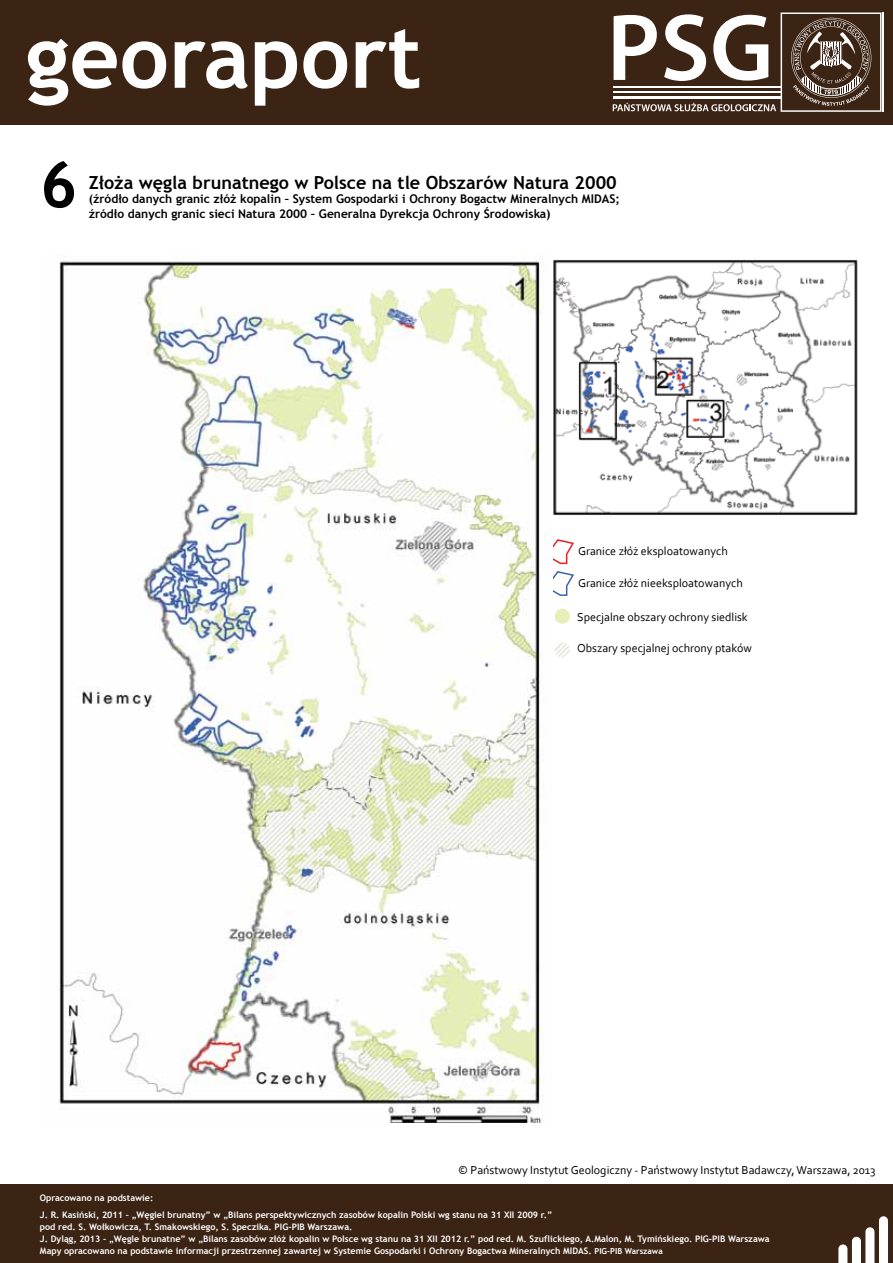
<style>
.page{position:relative;width:893px;height:1263px;background:#fff}
.page>*{position:absolute;margin:0;border:0;box-sizing:border-box;transform-origin:0 0}
.t1{font:700 87.15px "Trebuchet MS";color:#fff}
.t2{font:700 63.6px "Trebuchet MS";color:#000}
.t3{font:700 18px "Trebuchet MS";color:#000}
.t4{font:12px "Corbel";color:#000}
.t5{font:700 12px/14.4px "Trebuchet MS";color:#000}
.t6{font:700 9px/12px "Trebuchet MS";color:#fff}
.s1{font-size:8.25px}
</style>
<div class="page">
<div style="left:1px;top:1185px;width:892px;height:78px;background:#3c2415"></div>
<div style="left:0;top:0;width:892px;height:125px;background:#3c2415"></div>
<svg style="left:838px;top:1216px;width:50px;height:47px"></svg>
<hr style="left:882px;top:13px;width:1px;height:99px;background:#fff">
<svg style="left:613px;top:13px;width:268px;height:99px"></svg>
<img style="left:553px;top:259px;width:305px;height:256px">
<div style="left:555px;top:609px;width:15px;height:15px;background:#e7eeb8;border-radius:50%"></div>
<img style="left:555px;top:642px;width:15px;height:15px;border-radius:8px">
<svg style="left:553px;top:539px;width:21px;height:57px"></svg>
<img style="left:59px;top:261px;width:485px;height:861px">
<h1 class="t1" style="left:26px;top:2px;width:397px">georaport</h1>
<h2 class="t2" style="left:40px;top:145px;width:39px">6</h2>
<h3 class="t3" style="left:89px;top:171px;width:530px">Złoża węgla brunatnego w Polsce na tle Obszarów Natura 2000</h3>
<h3 class="t5" style="left:89px;top:192px;width:533px">(źródło danych granic złóż kopalin – System Gospodarki i Ochrony Bogactw Mineralnych MIDAS; źródło danych granic sieci Natura 2000 – Generalna Dyrekcja Ochrony Środowiska)</h3>
<h3 class="t4" style="left:578px;top:544px;width:151px">Granice złóż eksploatowanych</h3>
<h3 class="t4" style="left:578px;top:575px;width:166px">Granice złóż nieeksploatowanych</h3>
<h3 class="t4" style="left:577px;top:609px;width:172px">Specjalne obszary ochrony siedlisk</h3>
<h3 class="t4" style="left:577px;top:641px;width:176px">Obszary specjalnej ochrony ptaków</h3>
<h3 class="t4" style="left:458px;top:1163px;width:419px">© Państwowy Instytut Geologiczny - Państwowy Instytut Badawczy, Warszawa, 2013</h3>
<p class="t6" style="left:40px;top:1189px;width:514px;line-height:16.5px">Opracowano na podstawie:<br>J. R. Kasiński, 2011 – „Węgiel brunatny” w „Bilans perspektywicznych zasobów kopalin Polski wg stanu na 31 XII 2009 r.”</p>
<p class="t6" style="left:40px;top:1220px;width:731px">pod red. S. Wołkowicza, T. Smakowskiego, S. Speczika. PIG-PIB Warszawa.<br>J. Dyląg, 2013 – „Węgle brunatne” w „Bilans zasobów złóż kopalin w Polsce wg stanu na 31 XII 2012 r.” pod red. M. Szuflickiego, A.Malon, M. Tymińskiego. PIG-PIB Warszawa<br>Mapy opracowano na podstawie informacji przestrzennej zawartej w Systemie Gospodarki i Ochrony Bogactwa Mineralnych MIDAS. <span class="s1">PIG-PIB Warszawa</span></p>
</div>
